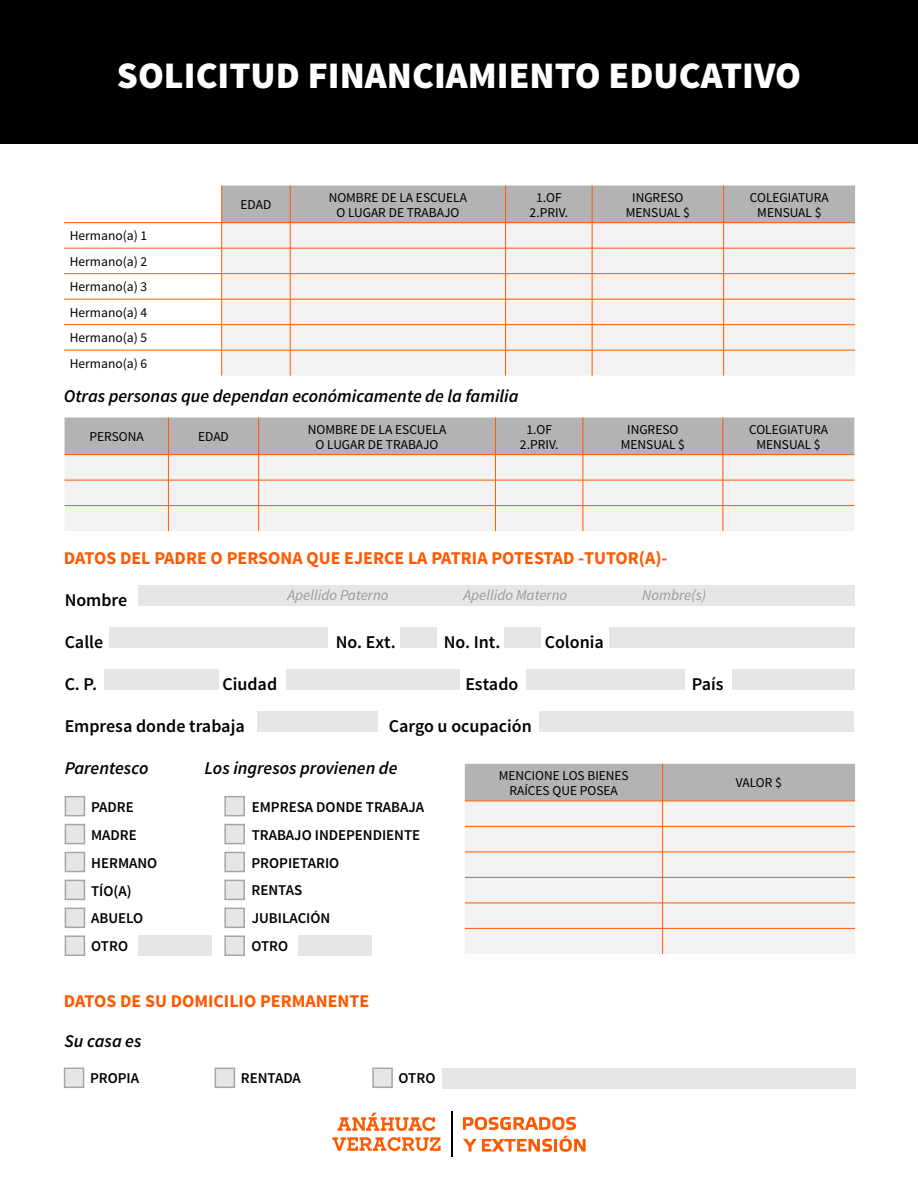
<style>
.page{position:relative;width:918px;height:1188px;background:#fff}
.page>*{position:absolute;margin:0;border:0;box-sizing:border-box;transform-origin:0 0}
.t1{font:900 37.5px "Source Sans Pro";color:#fff}
.t2{font:italic 600 18px "Source Sans Pro";color:#000}
.t3{font:600 18px "Source Sans Pro";color:#000}
.t4{font:700 18px "Source Sans Pro";color:#ff5900}
.t5{font:600 15px/27.9px "Source Sans Pro";color:#000}
.t6{font:italic 15px "Source Sans Pro";color:#999}
.t7{font:13.5px/15px "Source Sans Pro";color:#000;text-align:center}
</style>
<div class="page">
<div style="left:0;top:0;width:918px;height:144px;background:#000"></div>
<svg style="left:463px;top:1117px;width:113px;height:13px"></svg>
<svg style="left:463px;top:1136px;width:123px;height:16px"></svg>
<hr style="left:451px;top:1112px;width:1px;height:45px;background:#000">
<svg style="left:338px;top:1113px;width:97px;height:18px"></svg>
<svg style="left:332px;top:1137px;width:109px;height:14px"></svg>
<svg style="left:65px;top:417px;width:789px;height:114px"></svg>
<div style="left:139px;top:585px;width:716px;height:21px;background:#e6e6e6"></div>
<div style="left:109px;top:627px;width:219px;height:21px;background:#e6e6e6"></div>
<div style="left:139px;top:935px;width:73px;height:21px;background:#e6e6e6"></div>
<div style="left:299px;top:935px;width:73px;height:21px;background:#e6e6e6"></div>
<div style="left:257px;top:711px;width:121px;height:21px;background:#e6e6e6"></div>
<div style="left:539px;top:711px;width:315px;height:21px;background:#e6e6e6"></div>
<div style="left:286px;top:669px;width:174px;height:21px;background:#e6e6e6"></div>
<div style="left:104px;top:669px;width:115px;height:21px;background:#e6e6e6"></div>
<div style="left:526px;top:669px;width:159px;height:21px;background:#e6e6e6"></div>
<div style="left:732px;top:669px;width:123px;height:21px;background:#e6e6e6"></div>
<div style="left:400px;top:627px;width:37px;height:21px;background:#e6e6e6"></div>
<div style="left:504px;top:627px;width:36px;height:21px;background:#e6e6e6"></div>
<div style="left:610px;top:627px;width:245px;height:21px;background:#e6e6e6"></div>
<div style="left:65px;top:796px;width:20px;height:20px;background:#e6e6e6;border:2px solid #a6a6a6"></div>
<div style="left:224px;top:796px;width:21px;height:20px;background:#e6e6e6;border:2px solid #a6a6a6"></div>
<div style="left:65px;top:824px;width:20px;height:20px;background:#e6e6e6;border:2px solid #a6a6a6"></div>
<div style="left:224px;top:824px;width:21px;height:20px;background:#e6e6e6;border:2px solid #a6a6a6"></div>
<div style="left:65px;top:852px;width:20px;height:20px;background:#e6e6e6;border:2px solid #a6a6a6"></div>
<div style="left:224px;top:852px;width:21px;height:20px;background:#e6e6e6;border:2px solid #a6a6a6"></div>
<div style="left:65px;top:880px;width:20px;height:20px;background:#e6e6e6;border:2px solid #a6a6a6"></div>
<div style="left:224px;top:880px;width:21px;height:20px;background:#e6e6e6;border:2px solid #a6a6a6"></div>
<div style="left:65px;top:908px;width:20px;height:20px;background:#e6e6e6;border:2px solid #a6a6a6"></div>
<div style="left:224px;top:908px;width:21px;height:20px;background:#e6e6e6;border:2px solid #a6a6a6"></div>
<div style="left:65px;top:935px;width:20px;height:21px;background:#e6e6e6;border:2px solid #a6a6a6"></div>
<div style="left:224px;top:935px;width:21px;height:21px;background:#e6e6e6;border:2px solid #a6a6a6"></div>
<svg style="left:465px;top:764px;width:390px;height:190px"></svg>
<hr style="left:64px;top:222px;width:158px;height:1px;background:#ff5900">
<hr style="left:64px;top:248px;width:158px;height:1px;background:#ff5900">
<hr style="left:64px;top:273px;width:158px;height:1px;background:#ff5900">
<hr style="left:64px;top:299px;width:158px;height:1px;background:#ff5900">
<hr style="left:64px;top:324px;width:158px;height:1px;background:#ff5900">
<hr style="left:64px;top:350px;width:158px;height:1px;background:#ff5900">
<svg style="left:221px;top:186px;width:634px;height:190px"></svg>
<div style="left:64px;top:1068px;width:20px;height:20px;background:#e6e6e6;border:2px solid #a6a6a6"></div>
<div style="left:215px;top:1068px;width:20px;height:20px;background:#e6e6e6;border:2px solid #a6a6a6"></div>
<div style="left:372px;top:1068px;width:21px;height:20px;background:#e6e6e6;border:2px solid #a6a6a6"></div>
<div style="left:442px;top:1068px;width:413px;height:21px;background:#e6e6e6"></div>
<h1 class="t1" style="left:117px;top:51px;width:686px">SOLICITUD FINANCIAMIENTO EDUCATIVO</h1>
<p class="t7" style="left:70px;top:223px;width:79px;line-height:25.5px;text-align:justify">Hermano(a) 1<br>Hermano(a) 2<br>Hermano(a) 3<br>Hermano(a) 4<br>Hermano(a) 5<br>Hermano(a) 6</p>
<p class="t7" style="left:241px;top:197px;width:32px">EDAD</p>
<p class="t7" style="left:329px;top:190px;width:140px">NOMBRE DE LA ESCUELA<br>O LUGAR DE TRABAJO</p>
<p class="t7" style="left:530px;top:190px;width:40px">1.OF<br>2.PRIV.</p>
<p class="t7" style="left:626px;top:190px;width:66px">INGRESO<br>MENSUAL $</p>
<p class="t7" style="left:750px;top:190px;width:80px">COLEGIATURA<br>MENSUAL $</p>
<h2 class="t2" style="left:64px;top:384px;width:456px">Otras personas que dependan económicamente de la familia</h2>
<p class="t7" style="left:89px;top:429px;width:56px">PERSONA</p>
<p class="t7" style="left:198px;top:429px;width:32px">EDAD</p>
<p class="t7" style="left:308px;top:422px;width:140px">NOMBRE DE LA ESCUELA<br>O LUGAR DE TRABAJO</p>
<p class="t7" style="left:520px;top:422px;width:40px">1.OF<br>2.PRIV.</p>
<p class="t7" style="left:621px;top:422px;width:66px">INGRESO<br>MENSUAL $</p>
<p class="t7" style="left:749px;top:422px;width:80px">COLEGIATURA<br>MENSUAL $</p>
<h2 class="t4" style="left:64px;top:547px;width:605px">DATOS DEL PADRE O PERSONA QUE EJERCE LA PATRIA POTESTAD -TUTOR(A)-</h2>
<p class="t6" style="left:287px;top:586px;width:103px">Apellido Paterno</p>
<p class="t6" style="left:464px;top:586px;width:105px">Apellido Materno</p>
<p class="t6" style="left:642px;top:586px;width:66px">Nombre(s)</p>
<h2 class="t3" style="left:65px;top:588px;width:64px">Nombre</h2>
<h2 class="t3" style="left:65px;top:630px;width:40px">Calle</h2>
<h2 class="t3" style="left:336px;top:630px;width:61px">No. Ext.</h2>
<h2 class="t3" style="left:444px;top:630px;width:58px">No. Int.</h2>
<h2 class="t3" style="left:545px;top:630px;width:61px">Colonia</h2>
<h2 class="t3" style="left:65px;top:672px;width:34px">C. P.</h2>
<h2 class="t3" style="left:222px;top:672px;width:56px">Ciudad</h2>
<h2 class="t3" style="left:465px;top:672px;width:55px">Estado</h2>
<h2 class="t3" style="left:692px;top:672px;width:33px">País</h2>
<h2 class="t3" style="left:65px;top:714px;width:182px">Empresa donde trabaja</h2>
<h2 class="t3" style="left:389px;top:714px;width:145px">Cargo u ocupación</h2>
<h2 class="t2" style="left:65px;top:756px;width:85px">Parentesco</h2>
<h2 class="t2" style="left:205px;top:756px;width:194px">Los ingresos provienen de</h2>
<p class="t7" style="left:499px;top:768px;width:132px">MENCIONE LOS BIENES<br>RAÍCES QUE POSEA</p>
<p class="t7" style="left:736px;top:776px;width:48px">VALOR $</p>
<p class="t5" style="left:91px;top:793px;width:68px">PADRE<br>MADRE<br>HERMANO<br>TÍO(A)<br>ABUELO<br>OTRO</p>
<p class="t5" style="left:251px;top:793px;width:174px">EMPRESA DONDE TRABAJA<br>TRABAJO INDEPENDIENTE<br>PROPIETARIO<br>RENTAS<br>JUBILACIÓN</p>
<p class="t5" style="left:251px;top:933px;width:38px">OTRO</p>
<h2 class="t4" style="left:64px;top:989px;width:307px">DATOS DE SU DOMICILIO PERMANENTE</h2>
<h2 class="t2" style="left:65px;top:1029px;width:78px">Su casa es</h2>
<p class="t5" style="left:90px;top:1065px;width:51px">PROPIA</p>
<p class="t5" style="left:241px;top:1065px;width:62px">RENTADA</p>
<p class="t5" style="left:399px;top:1065px;width:38px">OTRO</p>
</div>
